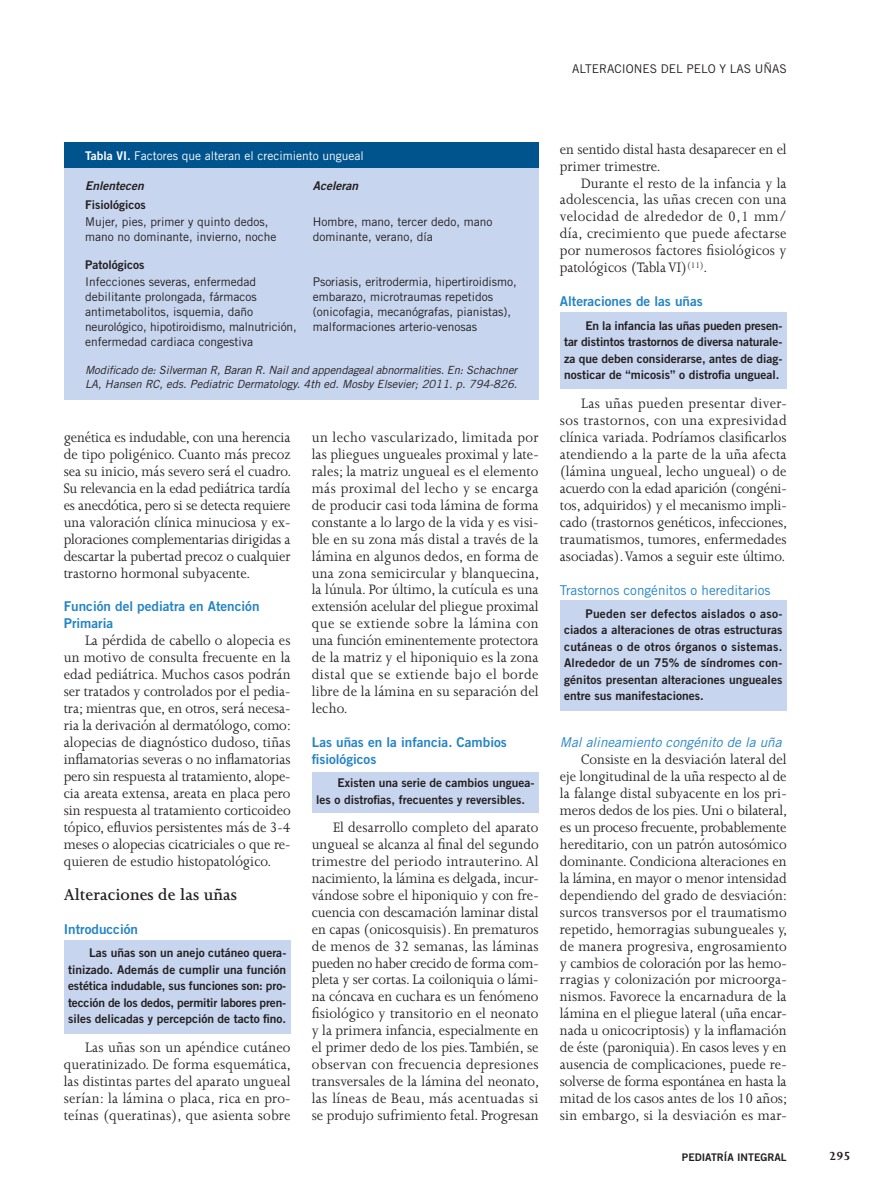
<style>
.page{position:relative;width:893px;height:1191px;background:#fff}
.page>*{position:absolute;margin:0;border:0;box-sizing:border-box;transform-origin:0 0}
.t1{font:600 18px "Joanna MT Std";color:#231f20}
.t2{font:15.75px/17px "Joanna MT Std";color:#231f20;text-align:justify;scale:.95 1}
.t3{font:13.5px/17px "Trade Gothic Bold Two";color:#2484c6}
.t4{font:13.5px "Trade Gothic";color:#2484c6}
.t5{font:italic 13.5px "Trade Gothic";color:#2484c6}
.t6{font:700 13.5px "Joanna MT Std";color:#231f20}
.t7{font:12px/16.5px "Trade Gothic Bold Two";color:#231f20;text-align:justify}
.t8{font:12px "Trade Gothic";color:#231f20}
.t9{font:12px "Trade Gothic";color:#fff}
.t10{font:italic 12px "Trade Gothic Bold Two";color:#231f20}
.t11{font:italic 11.25px/13.5px "Trade Gothic";letter-spacing:-.01em;color:#231f20}
.t12{font:10.5px "Trade Gothic Bold Two";color:#231f20}
.s1{font-family:"Trade Gothic Bold Two"}
</style>
<div class="page">
<div style="left:64px;top:168px;width:475px;height:232px;background:#c7d5ee"></div>
<div style="left:64px;top:142px;width:475px;height:26px;background:#00548e"></div>
<div style="left:64px;top:940px;width:227px;height:93px;background:#c7d5ee"></div>
<div style="left:312px;top:772px;width:227px;height:40px;background:#c7d5ee"></div>
<div style="left:560px;top:313px;width:227px;height:76px;background:#c7d5ee"></div>
<div style="left:560px;top:600px;width:227px;height:111px;background:#c7d5ee"></div>
<p class="t8" style="left:572px;top:64px;width:216px">ALTERACIONES DEL PELO Y LAS UÑAS</p>
<p class="t9" style="left:85px;top:151px;width:280px"><span class="s1">Tabla VI.</span> Factores que alteran el crecimiento ungueal</p>
<p class="t10" style="left:85px;top:181px;width:60px">Enlentecen</p>
<p class="t10" style="left:313px;top:181px;width:47px">Aceleran</p>
<p class="t7" style="left:85px;top:197px;width:62px">Fisiológicos</p>
<p class="t8" style="left:85px;top:217px;width:185px">Mujer, pies, primer y quinto dedos,</p>
<p class="t8" style="left:313px;top:217px;width:181px">Hombre, mano, tercer dedo, mano</p>
<p class="t8" style="left:85px;top:232px;width:193px">mano no dominante, invierno, noche</p>
<p class="t8" style="left:313px;top:232px;width:121px">dominante, verano, día</p>
<p class="t7" style="left:85px;top:257px;width:61px">Patológicos</p>
<p class="t8" style="left:85px;top:277px;width:172px">Infecciones severas, enfermedad</p>
<p class="t8" style="left:313px;top:277px;width:205px">Psoriasis, eritrodermia, hipertiroidismo,</p>
<p class="t8" style="left:85px;top:292px;width:173px">debilitante prolongada, fármacos</p>
<p class="t8" style="left:313px;top:292px;width:182px">embarazo, microtraumas repetidos</p>
<p class="t8" style="left:85px;top:307px;width:169px">antimetabolitos, isquemia, daño</p>
<p class="t8" style="left:313px;top:307px;width:200px">(onicofagia, mecanógrafas, pianistas),</p>
<p class="t8" style="left:85px;top:322px;width:213px">neurológico, hipotiroidismo, malnutrición,</p>
<p class="t8" style="left:313px;top:322px;width:166px">malformaciones arterio-venosas</p>
<p class="t8" style="left:85px;top:337px;width:169px">enfermedad cardiaca congestiva</p>
<p class="t11" style="left:85px;top:365px;width:434px">Modificado de: Silverman R, Baran R. Nail and appendageal abnormalities. En: Schachner<br>LA, Hansen RC, eds. Pediatric Dermatology. 4th ed. Mosby Elsevier; 2011. p. 794-826.</p>
<p class="t2" style="left:64px;top:430px;width:241px">genética es indudable, con una herencia de tipo poligénico. Cuanto más precoz sea su inicio, más severo será el cuadro.<br>Su relevancia en la edad pediátrica tardía es anecdótica, pero si se detecta requiere una valoración clínica minuciosa y ex&shy;ploraciones complementarias dirigidas a descartar la pubertad precoz o cualquier trastorno hormonal subyacente.</p>
<p class="t3" style="left:64px;top:599px;width:197px">Función del pediatra en Atención<br>Primaria</p>
<p class="t2" style="left:64px;top:633px;width:241px;text-indent:21px">La pérdida de cabello o alopecia es un motivo de consulta frecuente en la edad pediátrica. Muchos casos podrán ser tratados y controlados por el pedia&shy;tra; mientras que, en otros, será necesa&shy;ria la derivación al dermatólogo, como: alopecias de diagnóstico dudoso, tiñas inflamatorias severas o no inflamatorias pero sin respuesta al tratamiento, alope&shy;cia areata extensa, areata en placa pero sin respuesta al tratamiento corticoideo tópico, efluvios persistentes más de 3-4 meses o alopecias cicatriciales o que re&shy;quieren de estudio histopatológico.</p>
<p class="t1" style="left:64px;top:888px;width:175px">Alteraciones de las uñas</p>
<p class="t3" style="left:64px;top:921px;width:76px">Introducción</p>
<p class="t7" style="left:68px;top:945px;width:220px;text-indent:21px">Las uñas son un anejo cutáneo quera&shy;tinizado. Además de cumplir una función estética indudable, sus funciones son: pro&shy;tección de los dedos, permitir labores pren&shy;siles delicadas y percepción de tacto fino.</p>
<p class="t2" style="left:64px;top:1040px;width:241px;text-indent:21px">Las uñas son un apéndice cutáneo queratinizado. De forma esquemática, las distintas partes del aparato ungueal serían: la lámina o placa, rica en pro&shy;teínas (queratinas), que asienta sobre</p>
<p class="t2" style="left:312px;top:430px;width:241px">un lecho vascularizado, limitada por las pliegues ungueales proximal y late&shy;rales; la matriz ungueal es el elemento más proximal del lecho y se encarga de producir casi toda lámina de forma constante a lo largo de la vida y es visi&shy;ble en su zona más distal a través de la lámina en algunos dedos, en forma de una zona semicircular y blanquecina, la lúnula. Por último, la cutícula es una extensión acelular del pliegue proximal que se extiende sobre la lámina con una función eminentemente protectora de la matriz y el hiponiquio es la zona distal que se extiende bajo el borde libre de la lámina en su separación del lecho.</p>
<p class="t3" style="left:312px;top:735px;width:196px">Las uñas en la infancia. Cambios fisiológicos</p>
<p class="t7" style="left:316px;top:776px;width:220px;text-indent:21px">Existen una serie de cambios unguea&shy;les o distrofias, frecuentes y reversibles.</p>
<p class="t2" style="left:312px;top:820px;width:241px;text-indent:21px">El desarrollo completo del aparato ungueal se alcanza al final del segundo trimestre del periodo intrauterino. Al nacimiento, la lámina es delgada, incur&shy;vándose sobre el hiponiquio y con fre&shy;cuencia con descamación laminar distal en capas (onicosquisis). En prematuros de menos de 32 semanas, las láminas pueden no haber crecido de forma com&shy;pleta y ser cortas. La coiloniquia o lámi&shy;na cóncava en cuchara es un fenómeno fisiológico y transitorio en el neonato y la primera infancia, especialmente en el primer dedo de los pies. También, se observan con frecuencia depresiones transversales de la lámina del neonato, las líneas de Beau, más acentuadas si se produjo sufrimiento fetal. Progresan</p>
<p class="t2" style="left:560px;top:142px;width:240px">en sentido distal hasta desaparecer en el primer trimestre.</p>
<p class="t2" style="left:560px;top:176px;width:240px;text-indent:21px">Durante el resto de la infancia y la adolescencia, las uñas crecen con una velocidad de alrededor de 0,1 mm/ día, crecimiento que puede afectarse por numerosos factores fisiológicos y patológicos (Tabla VI)<sup>(11)</sup>.</p>
<p class="t3" style="left:560px;top:294px;width:144px">Alteraciones de las uñas</p>
<p class="t7" style="left:564px;top:318px;width:220px;text-indent:21px">En la infancia las uñas pueden presen&shy;tar distintos trastornos de diversa naturale&shy;za que deben considerarse, antes de diag&shy;nosticar de “micosis” o distrofia ungueal.</p>
<p class="t2" style="left:560px;top:396px;width:241px;text-indent:21px">Las uñas pueden presentar diver&shy;sos trastornos, con una expresividad clínica variada. Podríamos clasificarlos atendiendo a la parte de la uña afecta (lámina ungueal, lecho ungueal) o de acuerdo con la edad aparición (congéni&shy;tos, adquiridos) y el mecanismo impli&shy;cado (trastornos genéticos, infecciones, traumatismos, tumores, enfermedades asociadas). Vamos a seguir este último.</p>
<p class="t4" style="left:560px;top:585px;width:212px">Trastornos congénitos o hereditarios</p>
<p class="t7" style="left:564px;top:606px;width:220px;text-indent:21px">Pueden ser defectos aislados o aso&shy;ciados a alteraciones de otras estructuras cutáneas o de otros órganos o sistemas.<br>Alrededor de un 75% de síndromes con&shy;génitos presentan alteraciones ungueales entre sus manifestaciones.</p>
<p class="t5" style="left:560px;top:737px;width:223px">Mal alineamiento congénito de la uña</p>
<p class="t2" style="left:560px;top:752px;width:241px;text-indent:21px">Consiste en la desviación lateral del eje longitudinal de la uña respecto al de la falange distal subyacente en los pri&shy;meros dedos de los pies. Uni o bilateral, es un proceso frecuente, probablemente hereditario, con un patrón autosómico dominante. Condiciona alteraciones en la lámina, en mayor o menor intensidad dependiendo del grado de desviación: surcos transversos por el traumatismo repetido, hemorragias subungueales y, de manera progresiva, engrosamiento y cambios de coloración por las hemo&shy;rragias y colonización por microorga&shy;nismos. Favorece la encarnadura de la lámina en el pliegue lateral (uña encar&shy;nada u onicocriptosis) y la inflamación de éste (paroniquia). En casos leves y en ausencia de complicaciones, puede re&shy;solverse de forma espontánea en hasta la mitad de los casos antes de los 10 años; sin embargo, si la desviación es mar-</p>
<p class="t12" style="left:682px;top:1153px;width:106px">PEDIATRÍA INTEGRAL</p>
<p class="t6" style="left:829px;top:1151px;width:23px">295</p>
</div>
